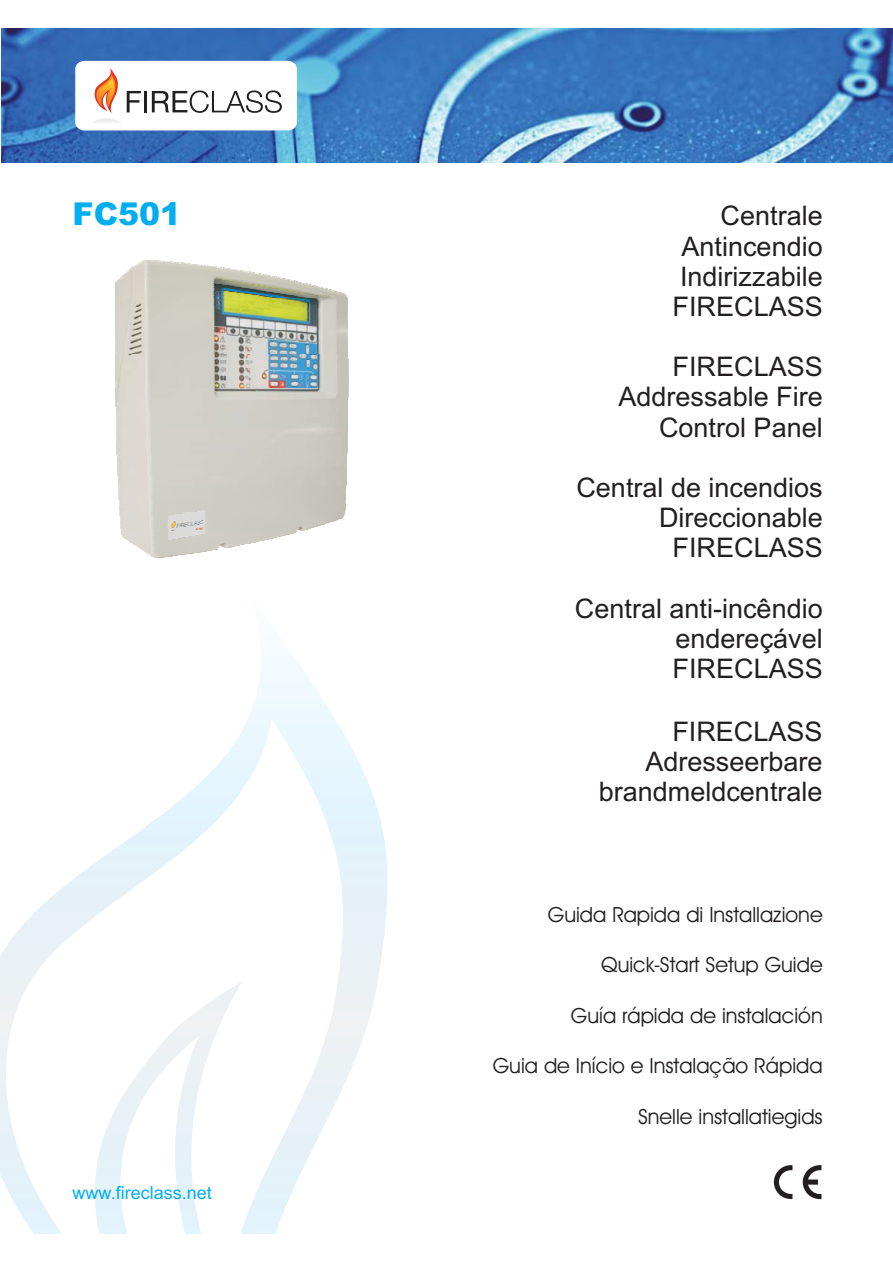
<style>
.page{position:relative;width:893px;height:1263px;background:#fff}
.page>*{position:absolute;margin:0;border:0;box-sizing:border-box;transform-origin:0 0}
.t1{font:900 31.5px "Arial";color:#00aeef}
.t2{font:27px/30.2px "Arial";color:#231f20;text-align:right}
.t3{font:21px "Avant Garde Bk BT";color:#231f20}
.t4{font:18px "Arial";color:#00aeef}
</style>
<div class="page">
<svg style="left:0;top:656px;width:388px;height:578px"></svg>
<img style="left:1px;top:29px;width:891px;height:134px">
<div style="left:75px;top:61px;width:222px;height:69px;background:#fff;border-radius:9px"></div>
<hr style="left:144px;top:91px;width:3px;height:21px;background:#231f20">
<svg style="left:152px;top:90px;width:130px;height:23px"></svg>
<svg style="left:93px;top:68px;width:48px;height:55px"></svg>
<svg style="left:773px;top:1165px;width:19px;height:34px"></svg>
<svg style="left:802px;top:1165px;width:19px;height:34px"></svg>
<svg style="left:151px;top:556px;width:22px;height:2px"></svg>
<img style="left:150px;top:555px;width:29px;height:1px">
<img style="left:149px;top:554px;width:37px;height:1px">
<img style="left:148px;top:553px;width:46px;height:1px">
<img style="left:146px;top:552px;width:55px;height:1px">
<img style="left:144px;top:551px;width:64px;height:1px">
<img style="left:143px;top:550px;width:69px;height:1px">
<img style="left:136px;top:545px;width:83px;height:5px">
<svg style="left:220px;top:545px;width:20px;height:3px"></svg>
<img style="left:134px;top:544px;width:111px;height:1px">
<img style="left:132px;top:543px;width:119px;height:1px">
<img style="left:126px;top:539px;width:143px;height:1px">
<img style="left:124px;top:538px;width:150px;height:1px">
<img style="left:123px;top:537px;width:154px;height:1px">
<img style="left:123px;top:536px;width:158px;height:1px">
<img style="left:122px;top:535px;width:163px;height:1px">
<img style="left:122px;top:534px;width:167px;height:1px">
<img style="left:122px;top:533px;width:172px;height:1px">
<img style="left:121px;top:530px;width:176px;height:3px">
<img style="left:121px;top:529px;width:187px;height:1px">
<img style="left:121px;top:527px;width:194px;height:2px">
<img style="left:121px;top:524px;width:204px;height:3px">
<img style="left:115px;top:296px;width:233px;height:228px">
<img style="left:115px;top:294px;width:231px;height:2px">
<img style="left:115px;top:293px;width:228px;height:2px">
<img style="left:115px;top:292px;width:226px;height:2px">
<img style="left:115px;top:291px;width:222px;height:2px">
<img style="left:115px;top:291px;width:220px;height:1px">
<img style="left:115px;top:290px;width:215px;height:1px">
<img style="left:115px;top:288px;width:210px;height:2px">
<img style="left:115px;top:288px;width:208px;height:1px">
<img style="left:115px;top:287px;width:204px;height:1px">
<img style="left:115px;top:286px;width:200px;height:1px">
<img style="left:115px;top:285px;width:196px;height:1px">
<img style="left:115px;top:283px;width:192px;height:2px">
<img style="left:115px;top:283px;width:189px;height:1px">
<img style="left:117px;top:281px;width:181px;height:2px">
<img style="left:118px;top:280px;width:175px;height:2px">
<img style="left:118px;top:280px;width:172px;height:1px">
<img style="left:119px;top:278px;width:166px;height:2px">
<img style="left:121px;top:277px;width:159px;height:2px">
<img style="left:122px;top:276px;width:153px;height:2px">
<img style="left:123px;top:276px;width:147px;height:1px">
<img style="left:124px;top:274px;width:142px;height:2px">
<img style="left:124px;top:274px;width:138px;height:1px">
<img style="left:126px;top:273px;width:129px;height:1px">
<img style="left:127px;top:271px;width:121px;height:2px">
<img style="left:128px;top:271px;width:114px;height:1px">
<img style="left:130px;top:270px;width:107px;height:1px">
<img style="left:131px;top:269px;width:99px;height:1px">
<img style="left:132px;top:268px;width:90px;height:1px">
<img style="left:133px;top:267px;width:81px;height:1px">
<img style="left:134px;top:266px;width:75px;height:1px">
<img style="left:137px;top:265px;width:62px;height:1px">
<img style="left:139px;top:264px;width:52px;height:1px">
<img style="left:140px;top:263px;width:40px;height:1px">
<svg style="left:142px;top:260px;width:27px;height:3px"></svg>
<p class="t1" style="left:73px;top:196px;width:110px">FC501</p>
<p class="t4" style="left:73px;top:1186px;width:141px">www.fireclass.net</p>
<p class="t2" style="left:672px;top:204px;width:152px">Centrale<br>Antincendio<br>Indirizzabile<br>FIRECLASS</p>
<p class="t2" style="left:618px;top:354px;width:206px">FIRECLASS<br>Addressable Fire<br>Control Panel</p>
<p class="t2" style="left:576px;top:475px;width:248px">Central de incendios<br>Direccionable<br>FIRECLASS</p>
<p class="t2" style="left:672px;top:596px;width:152px;text-align:justify;text-indent:-98px">Central anti-incêndio endereçável FIRECLASS</p>
<p class="t2" style="left:598px;top:719px;width:225px">FIRECLASS<br>Adresseerbare brandmeldcentrale</p>
<p class="t3" style="left:548px;top:907px;width:276px">Guida Rapida di Installazione</p>
<p class="t3" style="left:601px;top:958px;width:223px">Quick-Start Setup Guide</p>
<p class="t3" style="left:571px;top:1008px;width:253px">Guía rápida de instalación</p>
<p class="t3" style="left:493px;top:1058px;width:331px">Guia de Início e Instalação Rápida</p>
<p class="t3" style="left:638px;top:1109px;width:186px">Snelle installatiegids</p>
</div>
